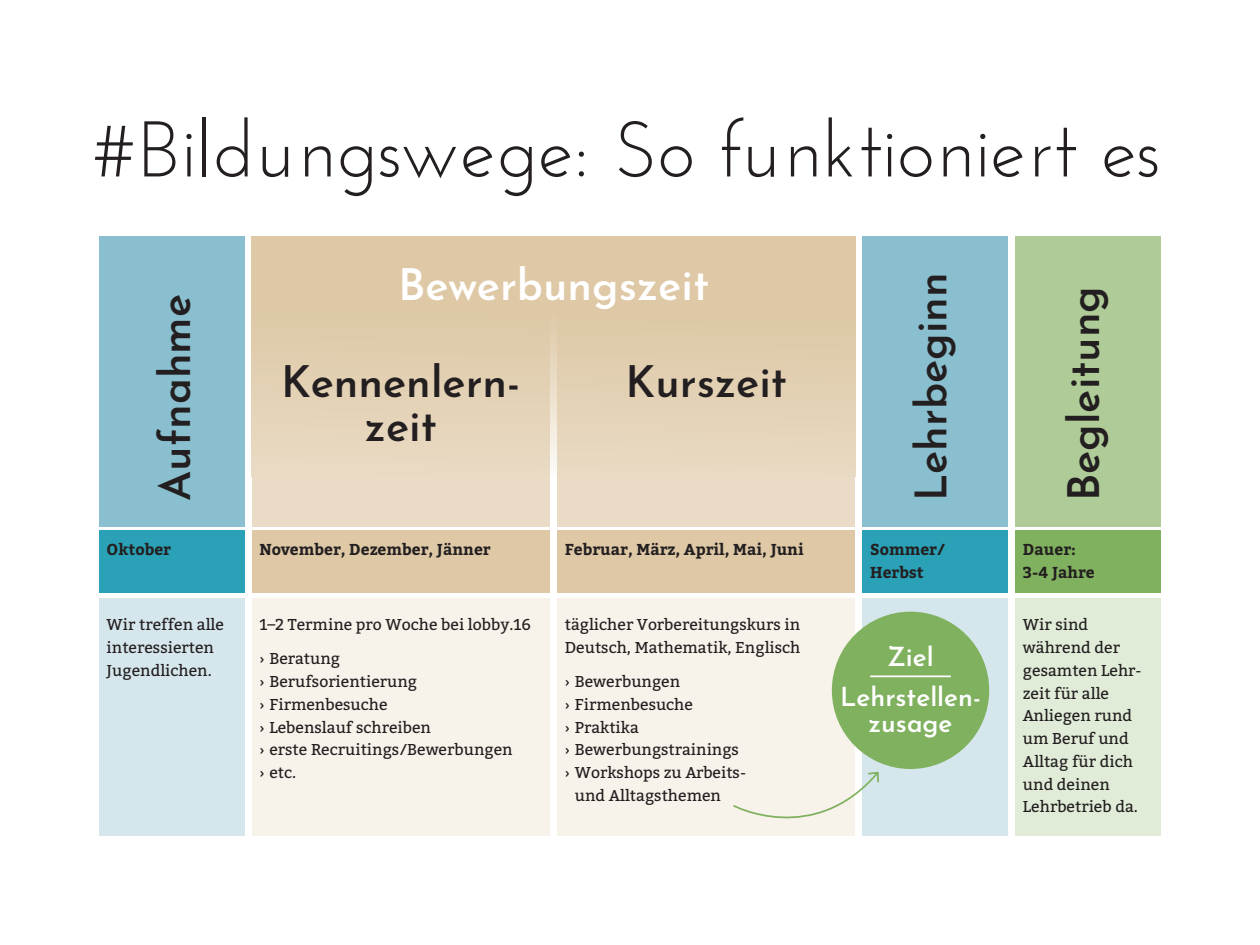
<style>
.page{position:relative;width:1260px;height:945px;background:#fff}
.page>*{position:absolute;margin:0;border:0;box-sizing:border-box;transform-origin:0 0}
.t1{font:78.75px "Josefin Sans";letter-spacing:.01em;color:#231f20}
.t2{font:600 43.4px/43.4px "Josefin Sans";color:#231f20;text-align:center}
.t3{font:600 43.4px "Josefin Sans";color:#fff}
.t4{font:600 26.25px/39.2px "Josefin Sans";color:#fff;text-align:center}
.t5{font:15.75px/22.8px "Bitter";color:#231f20}
.t6{font:700 15.75px/22.8px "Bitter";color:#231f20}
</style>
<div class="page">
<div style="left:252px;top:237px;width:298px;height:290px;background:#e9dbc5"></div>
<div style="left:557px;top:237px;width:298px;height:290px;background:#e9dbc5"></div>
<svg style="left:550px;top:237px;width:7px;height:230px;background:#e7d7bf"></svg>
<div style="left:252px;top:237px;width:298px;height:240px;background:linear-gradient(to bottom,#dcc4a0,#e8d9c1)"></div>
<div style="left:557px;top:237px;width:298px;height:240px;background:linear-gradient(to bottom,#dcc4a0,#e7d8c0)"></div>
<div style="left:863px;top:531px;width:145px;height:62px;background:#2aa1b6"></div>
<div style="left:1016px;top:531px;width:145px;height:62px;background:#80b15f"></div>
<div style="left:863px;top:237px;width:145px;height:290px;background:#89bfce"></div>
<div style="left:1016px;top:237px;width:145px;height:290px;background:#afcc98"></div>
<div style="left:863px;top:598px;width:145px;height:238px;background:#d5e7ec"></div>
<div style="left:1016px;top:598px;width:145px;height:238px;background:#e0ecd8"></div>
<div style="left:99px;top:531px;width:145px;height:62px;background:#2aa1b6"></div>
<div style="left:99px;top:237px;width:145px;height:290px;background:#89bfce"></div>
<div style="left:99px;top:598px;width:145px;height:238px;background:#d5e7ec"></div>
<div style="left:252px;top:531px;width:298px;height:62px;background:#dec8a6"></div>
<div style="left:557px;top:531px;width:298px;height:62px;background:#dec8a6"></div>
<div style="left:252px;top:598px;width:298px;height:238px;background:#f7f2ea"></div>
<div style="left:557px;top:598px;width:298px;height:238px;background:#f7f2ea"></div>
<div style="left:832px;top:612px;width:157px;height:157px;background:#80b15f;border-radius:50%"></div>
<hr style="left:870px;top:675px;width:81px;height:2px;background:#fff">
<svg style="left:733px;top:770px;width:146px;height:66px"></svg>
<h1 class="t1" style="left:93px;top:101px;width:1070px">#Bildungswege: So funktioniert es</h1>
<h2 class="t2" style="left:148px;top:501px;width:209px;rotate:-90deg">Aufnahme</h2>
<p class="t6" style="left:107px;top:539px;width:66px">Oktober</p>
<h2 class="t3" style="left:398px;top:248px;width:313px">Bewerbungszeit</h2>
<h2 class="t2" style="left:281px;top:355px;width:241px">Kennenlern&shy;zeit</h2>
<h2 class="t2" style="left:626px;top:355px;width:163px">Kurszeit</h2>
<h2 class="t2" style="left:904px;top:501px;width:230px;rotate:-90deg">Lehrbeginn</h2>
<h2 class="t2" style="left:1056px;top:501px;width:217px;rotate:-90deg">Begleitung</h2>
<p class="t6" style="left:259px;top:539px;width:233px">November, Dezember, Jänner</p>
<p class="t6" style="left:565px;top:539px;width:241px">Februar, März, April, Mai, Juni</p>
<p class="t6" style="left:870px;top:539px;width:76px">Sommer/<br>Herbst</p>
<p class="t6" style="left:1023px;top:539px;width:73px">Dauer:<br>3-4 Jahre</p>
<p class="t5" style="left:107px;top:614px;width:119px">Wir treffen alle interessierten<br>Jugendlichen.</p>
<p class="t5" style="left:1023px;top:614px;width:120px">Wir sind während der gesamten Lehr&shy;zeit für alle<br>Anliegen rund um Beruf und<br>Alltag für dich und deinen<br>Lehrbetrieb da.</p>
<p class="t5" style="left:565px;top:613px;width:237px">täglicher Vorbereitungskurs in<br>Deutsch, Mathematik, Englisch</p>
<p class="t5" style="left:565px;top:670px;width:117px">› Bewerbungen</p>
<p class="t5" style="left:565px;top:693px;width:130px">› Firmenbesuche</p>
<p class="t5" style="left:565px;top:716px;width:76px">› Praktika</p>
<p class="t5" style="left:565px;top:739px;width:176px">› Bewerbungstrainings</p>
<p class="t5" style="left:565px;top:761px;width:183px">› Workshops zu Arbeits-</p>
<p class="t5" style="left:575px;top:784px;width:148px">und Alltagsthemen</p>
<p class="t5" style="left:259px;top:608px;width:273px;line-height:34.1px">1–2 Termine pro Woche bei lobby.16 › Beratung</p>
<p class="t5" style="left:259px;top:670px;width:255px">› Berufsorientierung<br>› Firmenbesuche<br>› Lebenslauf schreiben<br>› erste Recruitings/Bewerbungen › etc.</p>
<h3 class="t4" style="left:840px;top:634px;width:143px">Ziel<br>Lehrstellen-</h3>
<h3 class="t4" style="left:868px;top:700px;width:86px">zusage</h3>
</div>
